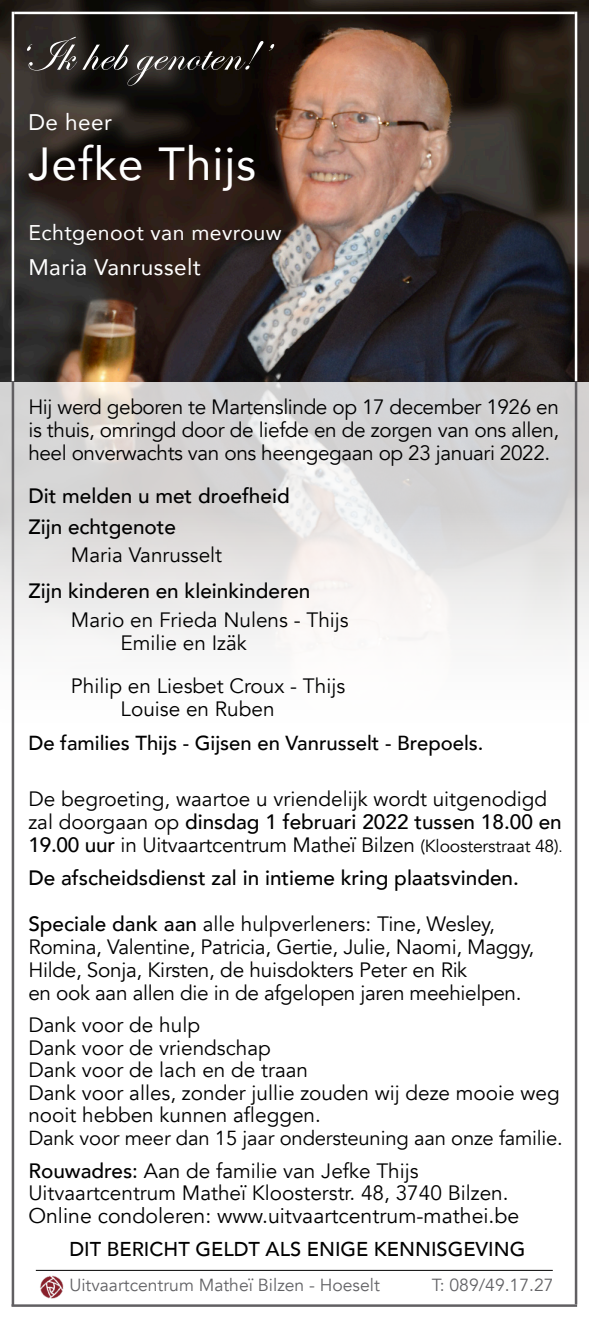
<style>
.page{position:relative;width:589px;height:1319px;background:#fff}
.page>*{position:absolute;margin:0;border:0;box-sizing:border-box;transform-origin:0 0}
.t1{font:50px "Edwardian Script ITC";letter-spacing:.01em;color:#fff}
.t2{font:46.25px "Avenir";letter-spacing:.02em;color:#fff}
.t3{font:22.5px "Avenir";letter-spacing:.02em;color:#fff}
.t4{font:21.25px "Avenir";color:#000}
.t5{font:21.25px "Avenir";letter-spacing:.02em;color:#fff}
.t6{font:20.75px/23px "Avenir";color:#000}
.t7{font:500 20.75px "Avenir";color:#000}
.t8{font:20.25px "Avenir";letter-spacing:-.01em;color:#000}
.t9{font:500 20.25px "Avenir";color:#000}
.t10{font:500 20px "Avenir";color:#000}
.t11{font:17.5px "Avenir";color:#636366}
.s1{font-weight:500}
.s2{font-size:17.5px}
.s3{font-size:15px}
.s4{font-style:inherit}
</style>
<div class="page">
<img style="left:0;top:0;width:588px;height:762px">
<img style="left:40px;top:1275px;width:24px;height:23px">
<hr style="left:36px;top:1269px;width:516px;height:1px;background:#000">
<hr style="left:14px;top:12px;width:560px;height:2px;background:#fff">
<hr style="left:12px;top:12px;width:2px;height:369px;background:#fff">
<hr style="left:574px;top:12px;width:3px;height:369px;background:#fff">
<hr style="left:12px;top:381px;width:2px;height:924px;background:#615f62">
<hr style="left:574px;top:381px;width:3px;height:922px;background:#615f62">
<hr style="left:11px;top:1303px;width:565px;height:3px;background:#615f62">
<p class="t1" style="left:14px;top:27px;width:254px">‘Ik heb genoten!’</p>
<p class="t3" style="left:28px;top:104px;width:85px">De heer</p>
<p class="t2" style="left:28px;top:127px;width:229px">Jefke Thijs</p>
<p class="t5" style="left:28px;top:216px;width:254px">Echtgenoot van mevrouw</p>
<p class="t3" style="left:28px;top:249px;width:174px">Maria Vanrusselt</p>
<p class="t6" style="left:28px;top:395px;width:532px;text-align:justify">Hij werd geboren te Martenslinde op 17 december 1926 en is thuis, omringd door de liefde en de zorgen van ons allen, heel onverwachts van ons heengegaan op 23 januari 2022.</p>
<p class="t7" style="left:28px;top:478px;width:262px">Dit melden u met droefheid</p>
<p class="t7" style="left:28px;top:509px;width:149px">Zijn echtgenote</p>
<p class="t6" style="left:71px;top:544px;width:152px">Maria Vanrusselt</p>
<p class="t7" style="left:28px;top:573px;width:283px">Zijn kinderen en kleinkinderen</p>
<p class="t6" style="left:71px;top:608px;width:279px">Mario en Frieda Nulens - Thijs</p>
<p class="t6" style="left:120px;top:631px;width:128px">Emilie en Izäk</p>
<p class="t6" style="left:71px;top:674px;width:275px">Philip en Liesbet Croux - Thijs</p>
<p class="t6" style="left:120px;top:698px;width:155px">Louise en Ruben</p>
<p class="t9" style="left:28px;top:725px;width:456px">De families Thijs - Gijsen en Vanrusselt - Brepoels.</p>
<p class="t6" style="left:28px;top:787px;width:535px">De begroeting, waartoe u vriendelijk wordt uitgenodigd zal doorgaan op <span class="s1">dinsdag 1 februari 2022 tussen 18.00 en<br>19.00 uur</span> in Uitvaartcentrum Matheï Bilzen <span class="s2">(Kloosterstraat 48)</span><span class="s3">.</span></p>
<p class="t7" style="left:28px;top:859px;width:491px">De afscheidsdienst zal in intieme kring plaatsvinden.</p>
<p class="t6" style="left:28px;top:912px;width:467px"><span class="s1">Speciale dank aan</span> alle hulpverleners: Tine, Wesley,</p>
<p class="t6" style="left:28px;top:935px;width:507px">Romina, Valentine, Patricia, Gertie, Julie, Naomi, Maggy,<br>Hilde, Sonja, Kirsten, de huisdokters Peter en Rik</p>
<p class="t6" style="left:28px;top:981px;width:494px">en ook aan allen die in de afgelopen jaren meehielpen.</p>
<p class="t6" style="left:28px;top:1013px;width:173px">Dank voor de hulp</p>
<p class="t6" style="left:28px;top:1036px;width:244px">Dank voor de vriendschap</p>
<p class="t6" style="left:28px;top:1058px;width:281px">Dank voor de lach en de traan</p>
<p class="t6" style="left:28px;top:1081px;width:532px">Dank voor alles, zonder jullie zouden wij deze mooie weg</p>
<p class="t6" style="left:28px;top:1103px;width:294px">nooit hebben kunnen afleggen.</p>
<p class="t8" style="left:28px;top:1126px;width:535px">Dank voor meer dan 15 jaar ondersteuning aan onze familie.</p>
<p class="t6" style="left:28px;top:1159px;width:391px"><span class="s1">Rouwadres</span><span class="s4">:</span> Aan de familie van Jefke Thijs</p>
<p class="t6" style="left:28px;top:1181px;width:481px">Uitvaartcentrum Matheï Kloosterstr. 48, 3740 Bilzen.</p>
<p class="t4" style="left:28px;top:1202px;width:492px">Online condoleren: www.uitvaartcentrum-mathei.be</p>
<p class="t10" style="left:69px;top:1231px;width:457px">DIT BERICHT GELDT ALS ENIGE KENNISGEVING</p>
<p class="t11" style="left:69px;top:1274px;width:312px">Uitvaartcentrum Matheï Bilzen - Hoeselt</p>
<p class="t11" style="left:431px;top:1274px;width:123px">T: 089/49.17.27</p>
</div>
